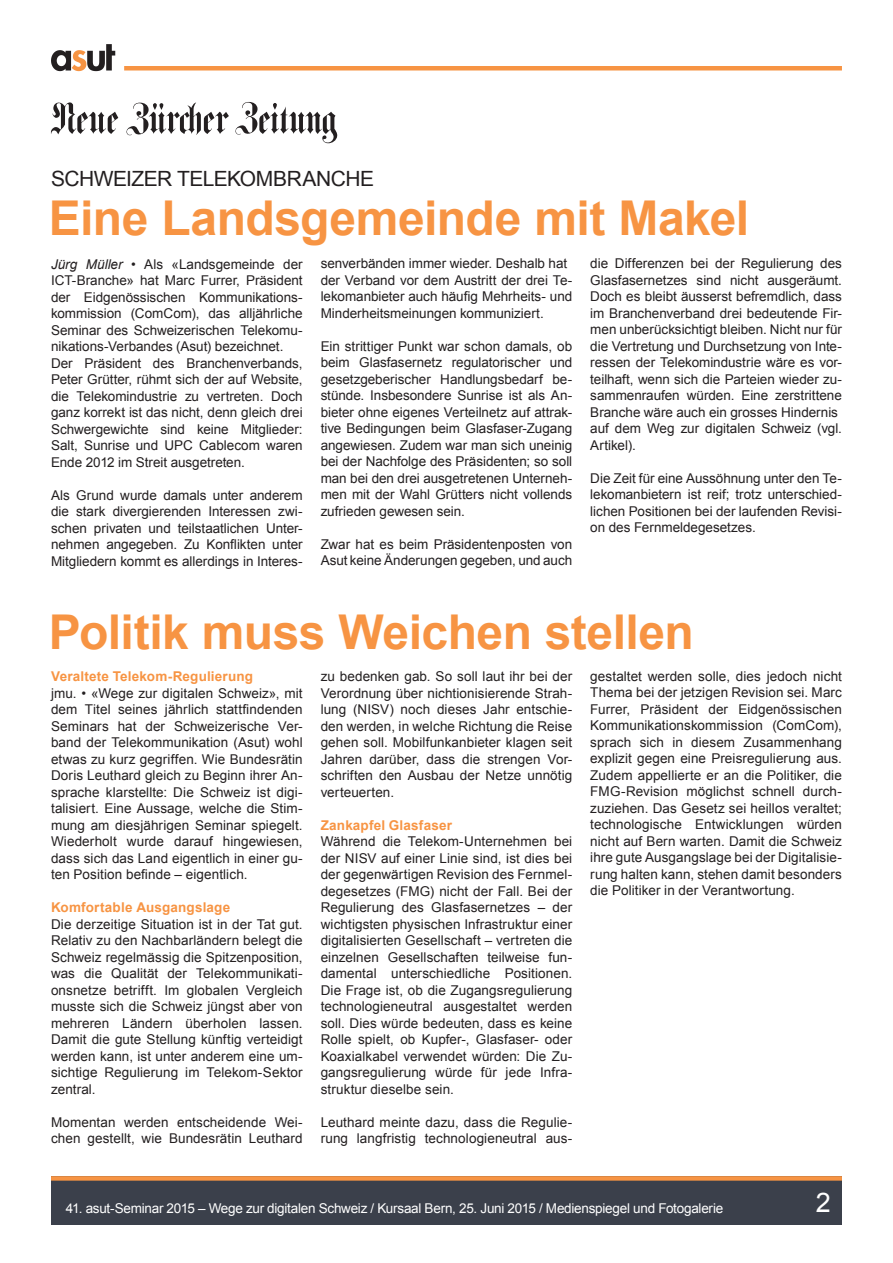
<style>
.page{position:relative;width:893px;height:1263px;background:#fff}
.page>*{position:absolute;margin:0;border:0;box-sizing:border-box;transform-origin:0 0}
.t1{font:700 48px "Arial";letter-spacing:-.01em;color:#f79443}
.t2{font:27px "Arial";color:#fff}
.t3{font:21px "Arial";letter-spacing:-.025em;color:#231f20}
.t4{font:13.5px/16.5px "Arial";color:#231f20;text-align:justify}
.t5{font:13.5px "Arial";letter-spacing:-.02em;color:#fff}
.t6{font:700 13.5px "Arial";letter-spacing:.015em;color:#f79443}
.s1{font-style:italic}
</style>
<div class="page">
<div style="left:51px;top:1176px;width:791px;height:49px;background:#3b404b"></div>
<div style="left:51px;top:1176px;width:791px;height:5px;background:#f79443"></div>
<svg style="left:51px;top:44px;width:64px;height:27px"></svg>
<div style="left:124px;top:66px;width:718px;height:5px;background:#f79443"></div>
<svg style="left:51px;top:102px;width:286px;height:41px"></svg>
<h3 class="t3" style="left:51px;top:165px;width:325px">SCHWEIZER TELEKOMBRANCHE</h3>
<h1 class="t1" style="left:49px;top:186px;width:702px">Eine Landsgemeinde mit Makel</h1>
<p class="t4" style="left:51px;top:256px;width:253px;text-align:left"><span class="s1">Jürg Müller</span> • Als «Landsgemeinde der ICT-Branche» hat Marc Furrer, Präsident der Eidgenössischen Kommunikations&shy;kommission (ComCom), das alljährliche Seminar des Schweizerischen Telekomu&shy;nikations-Verbandes (Asut) bezeichnet.<br>Der Präsident des Branchenverbands, Peter Grütter, rühmt sich der auf Website, die Telekomindustrie zu vertreten. Doch ganz korrekt ist das nicht, denn gleich drei Schwergewichte sind keine Mitglieder:<br>Salt, Sunrise und UPC Cablecom waren Ende 2012 im Streit ausgetreten.</p>
<p class="t4" style="left:51px;top:487px;width:253px">Als Grund wurde damals unter anderem die stark divergierenden Interessen zwi&shy;schen privaten und teilstaatlichen Unter&shy;nehmen angegeben. Zu Konflikten unter Mitgliedern kommt es allerdings in Interes-</p>
<p class="t4" style="left:321px;top:256px;width:253px;text-align:left">senverbänden immer wieder. Deshalb hat der Verband vor dem Austritt der drei Te&shy;lekomanbieter auch häufig Mehrheits- und Minderheitsmeinungen kommuniziert.</p>
<p class="t4" style="left:321px;top:338px;width:253px">Ein strittiger Punkt war schon damals, ob beim Glasfasernetz regulatorischer und gesetzgeberischer Handlungsbedarf be&shy;stünde. Insbesondere Sunrise ist als An&shy;bieter ohne eigenes Verteilnetz auf attrak&shy;tive Bedingungen beim Glasfaser-Zugang angewiesen. Zudem war man sich uneinig bei der Nachfolge des Präsidenten; so soll man bei den drei ausgetretenen Unterneh&shy;men mit der Wahl Grütters nicht vollends zufrieden gewesen sein.</p>
<p class="t4" style="left:321px;top:536px;width:253px">Zwar hat es beim Präsidentenposten von<br>Asut keine Änderungen gegeben, und auch</p>
<p class="t4" style="left:590px;top:256px;width:253px;text-align:left">die Differenzen bei der Regulierung des Glasfasernetzes sind nicht ausgeräumt.<br>Doch es bleibt äusserst befremdlich, dass im Branchenverband drei bedeutende Fir&shy;men unberücksichtigt bleiben. Nicht nur für die Vertretung und Durchsetzung von Inte&shy;ressen der Telekomindustrie wäre es vor&shy;teilhaft, wenn sich die Parteien wieder zu&shy;sammenraufen würden. Eine zerstrittene Branche wäre auch ein grosses Hindernis auf dem Weg zur digitalen Schweiz (vgl.<br>Artikel).</p>
<p class="t4" style="left:590px;top:470px;width:253px">Die Zeit für eine Aussöhnung unter den Te&shy;lekomanbietern ist reif; trotz unterschied&shy;lichen Positionen bei der laufenden Revisi&shy;on des Fernmeldegesetzes.</p>
<h1 class="t1" style="left:49px;top:600px;width:646px">Politik muss Weichen stellen</h1>
<p class="t6" style="left:51px;top:667px;width:204px">Veraltete Telekom-Regulierung</p>
<p class="t4" style="left:51px;top:685px;width:253px">jmu. • «Wege zur digitalen Schweiz», mit dem Titel seines jährlich stattfindenden Seminars hat der Schweizerische Ver&shy;band der Telekommunikation (Asut) wohl etwas zu kurz gegriffen. Wie Bundesrätin Doris Leuthard gleich zu Beginn ihrer An&shy;sprache klarstellte: Die Schweiz ist digi&shy;talisiert. Eine Aussage, welche die Stim&shy;mung am diesjährigen Seminar spiegelt.<br>Wiederholt wurde darauf hingewiesen, dass sich das Land eigentlich in einer gu&shy;ten Position befinde – eigentlich.</p>
<p class="t6" style="left:51px;top:898px;width:181px">Komfortable Ausgangslage</p>
<p class="t4" style="left:51px;top:916px;width:253px">Die derzeitige Situation ist in der Tat gut.<br>Relativ zu den Nachbarländern belegt die Schweiz regelmässig die Spitzenposition, was die Qualität der Telekommunikati&shy;onsnetze betrifft. Im globalen Vergleich musste sich die Schweiz jüngst aber von mehreren Ländern überholen lassen.<br>Damit die gute Stellung künftig verteidigt werden kann, ist unter anderem eine um&shy;sichtige Regulierung im Telekom-Sektor zentral.</p>
<p class="t4" style="left:51px;top:1114px;width:253px">Momentan werden entscheidende Wei&shy;chen gestellt, wie Bundesrätin Leuthard</p>
<p class="t4" style="left:321px;top:668px;width:253px">zu bedenken gab. So soll laut ihr bei der Verordnung über nichtionisierende Strah&shy;lung (NISV) noch dieses Jahr entschie&shy;den werden, in welche Richtung die Reise gehen soll. Mobilfunkanbieter klagen seit Jahren darüber, dass die strengen Vor&shy;schriften den Ausbau der Netze unnötig verteuerten.</p>
<p class="t6" style="left:321px;top:816px;width:133px">Zankapfel Glasfaser</p>
<p class="t4" style="left:321px;top:833px;width:253px">Während die Telekom-Unternehmen bei der NISV auf einer Linie sind, ist dies bei der gegenwärtigen Revision des Fernmel&shy;degesetzes (FMG) nicht der Fall. Bei der Regulierung des Glasfasernetzes – der wichtigsten physischen Infrastruktur einer digitalisierten Gesellschaft – vertreten die einzelnen Gesellschaften teilweise fun&shy;damental unterschiedliche Positionen.<br>Die Frage ist, ob die Zugangsregulierung technologieneutral ausgestaltet werden soll. Dies würde bedeuten, dass es keine Rolle spielt, ob Kupfer-, Glasfaser- oder Koaxialkabel verwendet würden: Die Zu&shy;gangsregulierung würde für jede Infra&shy;struktur dieselbe sein.</p>
<p class="t4" style="left:321px;top:1114px;width:253px">Leuthard meinte dazu, dass die Regulie&shy;rung langfristig technologieneutral aus-</p>
<p class="t4" style="left:590px;top:668px;width:253px">gestaltet werden solle, dies jedoch nicht Thema bei der jetzigen Revision sei. Marc Furrer, Präsident der Eidgenössischen Kommunikationskommission (ComCom), sprach sich in diesem Zusammenhang explizit gegen eine Preisregulierung aus.<br>Zudem appellierte er an die Politiker, die FMG-Revision möglichst schnell durch&shy;zuziehen. Das Gesetz sei heillos veraltet; technologische Entwicklungen würden nicht auf Bern warten. Damit die Schweiz ihre gute Ausgangslage bei der Digitalisie&shy;rung halten kann, stehen damit besonders die Politiker in der Verantwortung.</p>
<p class="t5" style="left:66px;top:1199px;width:659px">41. asut-Seminar 2015 – Wege zur digitalen Schweiz / Kursaal Bern, 25. Juni 2015 / Medienspiegel und Fotogalerie</p>
<h2 class="t2" style="left:816px;top:1185px;width:17px">2</h2>
</div>
